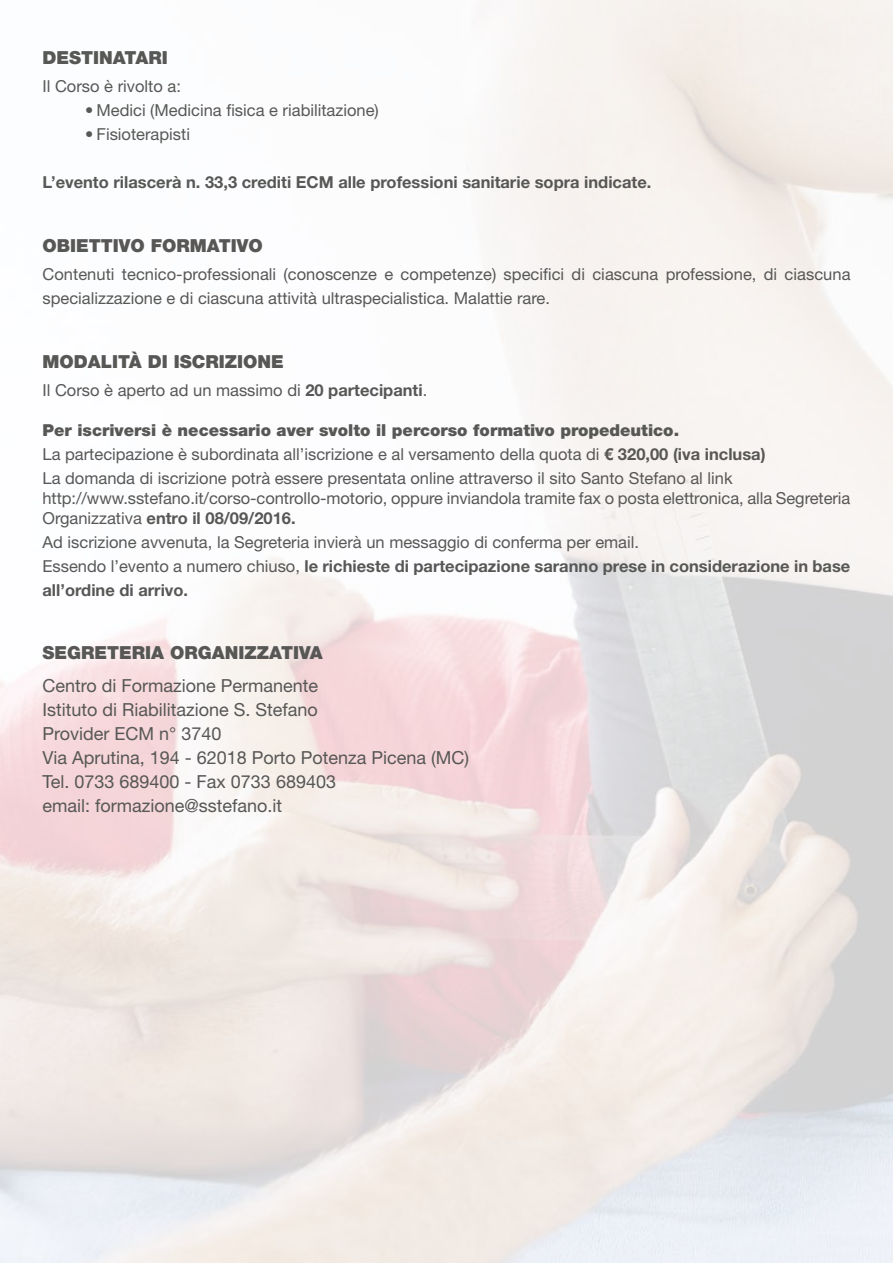
<style>
.page{position:relative;width:893px;height:1263px;background:#fff}
.page>*{position:absolute;margin:0;border:0;box-sizing:border-box;transform-origin:0 0}
.t1{font:18px/24px "Helvetica Neue LT Std";color:#575756}
.t2{font:900 18px "Helvetica Neue LT Std";color:#575756}
.t3{font:16.5px/24px "Helvetica Neue LT Std";color:#575756}
.t4{font:700 16.5px "Helvetica Neue LT Std";color:#575756}
.s1{font-weight:700}
.s2{font-weight:900}
</style>
<div class="page">
<p class="t2" style="left:43px;top:47px;width:127px">DESTINATARI</p>
<p class="t3" style="left:43px;top:74px;width:140px">Il Corso è rivolto a:</p>
<p class="t3" style="left:85px;top:98px;width:295px">• Medici (Medicina fisica e riabilitazione)</p>
<p class="t3" style="left:85px;top:122px;width:106px">• Fisioterapisti</p>
<p class="t4" style="left:43px;top:172px;width:610px">L’evento rilascerà n. 33,3 crediti ECM alle professioni sanitarie sopra indicate.</p>
<p class="t2" style="left:43px;top:235px;width:222px">OBIETTIVO FORMATIVO</p>
<p class="t3" style="left:43px;top:262px;width:809px">Contenuti tecnico-professionali (conoscenze e competenze) specifici di ciascuna professione, di ciascuna specializzazione e di ciascuna attività ultraspecialistica. Malattie rare.</p>
<p class="t2" style="left:43px;top:351px;width:243px">MODALITÀ DI ISCRIZIONE</p>
<p class="t3" style="left:43px;top:378px;width:386px">Il Corso è aperto ad un massimo di <span class="s1">20 partecipanti</span>.</p>
<p class="t3" style="left:43px;top:418px;width:725px"><span class="s2">Per iscriversi è necessario aver svolto il percorso formativo propedeutico.<br></span>La partecipazione è subordinata all’iscrizione e al versamento della quota di <span class="s1">€ 320,00 (iva inclusa)<br></span>La domanda di iscrizione potrà essere presentata online attraverso il sito Santo Stefano al link</p>
<p class="t3" style="left:43px;top:488px;width:809px;line-height:19.8px">http://www.sstefano.it/corso-controllo-motorio, oppure inviandola tramite fax o posta elettronica, alla Segreteria<br>Organizzativa <span class="s1">entro il 08/09/2016.</span></p>
<p class="t3" style="left:43px;top:529px;width:809px">Ad iscrizione avvenuta, la Segreteria invierà un messaggio di conferma per email.<br>Essendo l’evento a numero chiuso, <span class="s1">le richieste di partecipazione saranno prese in considerazione in base all’ordine di arrivo.</span></p>
<p class="t2" style="left:43px;top:642px;width:282px">SEGRETERIA ORGANIZZATIVA</p>
<p class="t1" style="left:43px;top:673px;width:428px">Centro di Formazione Permanente<br>Istituto di Riabilitazione S. Stefano<br>Provider ECM n° 3740<br>Via Aprutina, 194 - 62018 Porto Potenza Picena (MC)<br>Tel. 0733 689400 - Fax 0733 689403<br>email: formazione@sstefano.it</p>
</div>
